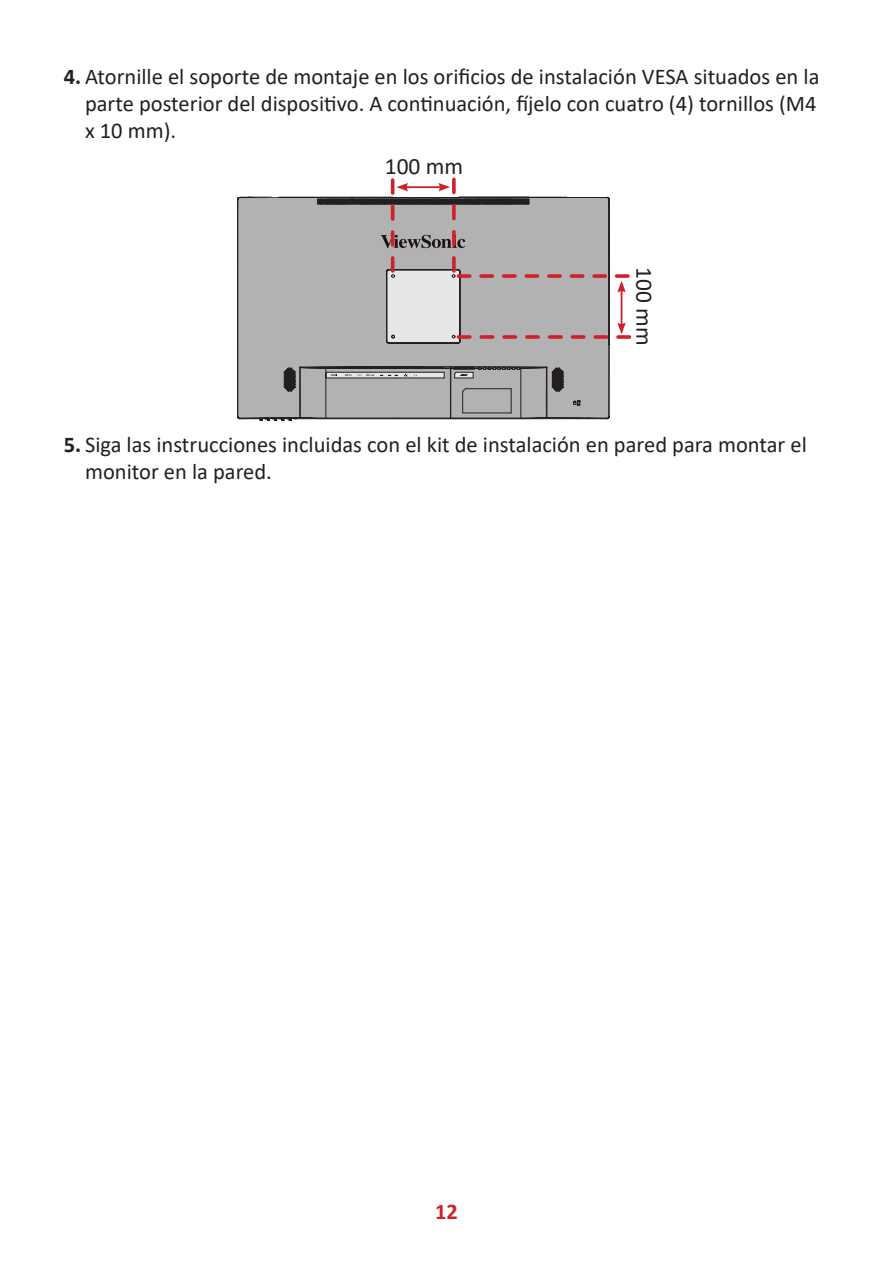
<style>
.page{position:relative;width:893px;height:1263px;background:#fff}
.page>*{position:absolute;margin:0;border:0;box-sizing:border-box;transform-origin:0 0}
.t1{font:23.4px "Calibri";color:#231f20}
.t2{font:22.5px/27px "Calibri";color:#231f20}
.t3{font:700 22.5px "Calibri";color:#d1232a}
.s1{font-weight:700}
</style>
<div class="page">
<svg style="left:237px;top:179px;width:392px;height:242px;background:#b5b2b2"></svg>
<p class="t2" style="left:85px;top:62px;width:736px;text-indent:-21px"><span class="s1">4.</span> Atornille el soporte de montaje en los orificios de instalación VESA situados en la parte posterior del dispositivo. A continuación, fíjelo con cuatro (4) tornillos (M4 x 10 mm).</p>
<p class="t1" style="left:385px;top:150px;width:80px">100 mm</p>
<p class="t1" style="left:660px;top:267px;width:80px;rotate:90deg">100 mm</p>
<p class="t2" style="left:85px;top:430px;width:723px;text-indent:-21px"><span class="s1">5.</span> Siga las instrucciones incluidas con el kit de instalación en pared para montar el monitor en la pared.</p>
<p class="t3" style="left:435px;top:1196px;width:24px">12</p>
</div>
